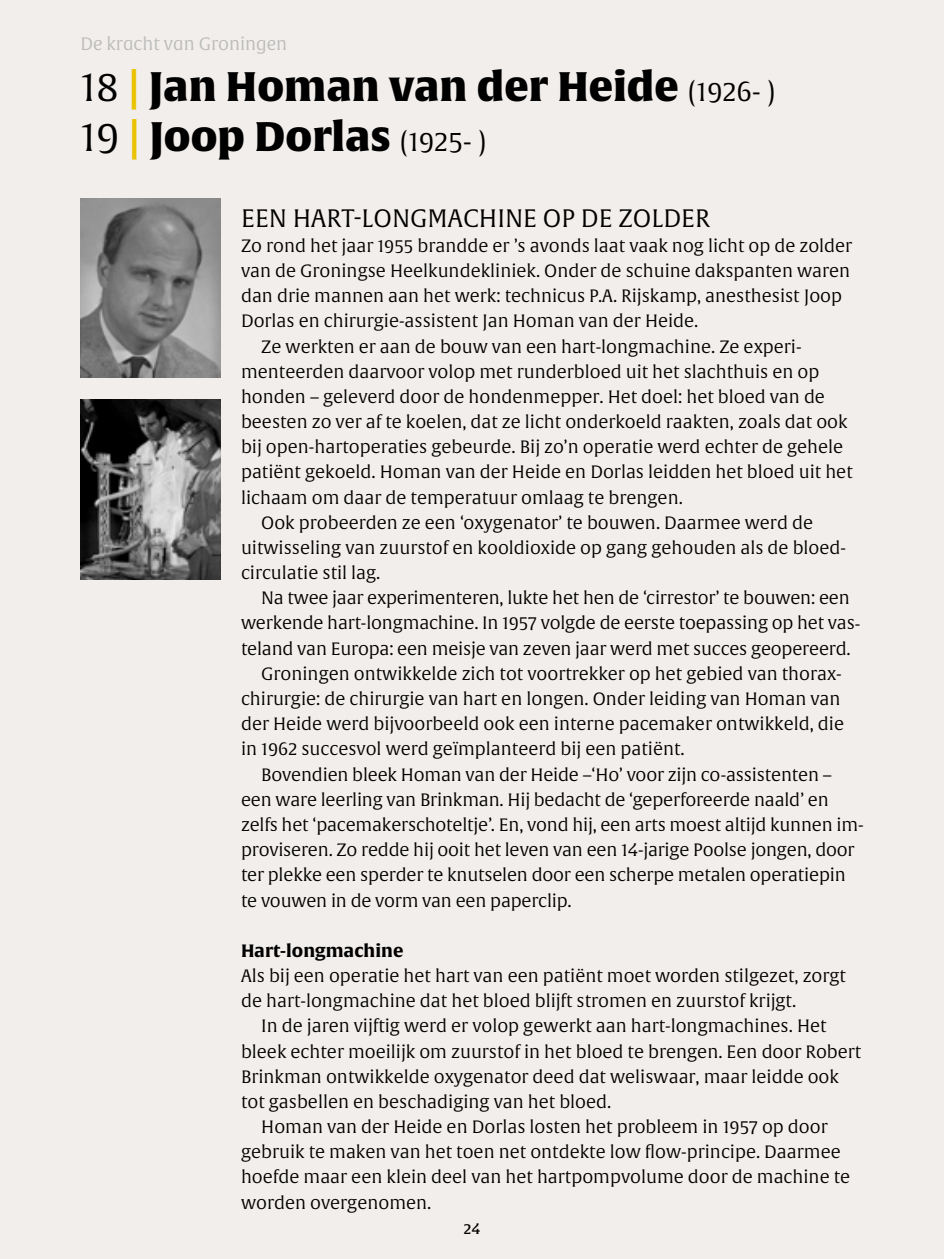
<style>
.page{position:relative;width:944px;height:1259px;background:#f2eeeb}
.page>*{position:absolute;margin:0;border:0;box-sizing:border-box;transform-origin:0 0}
.t1{font:40.5px/50.4px "Alverata Bl";color:#000}
.t2{font:24.75px "Alverata Lt";color:#000}
.t3{font:17.55px/25.2px "Alverata Lt";color:#000}
.t4{font:17.55px "Alverata Informal Lt";color:#babbbb}
.t5{font:700 17.55px "Alverata";color:#000}
.t6{font:14.62px "Alverata Informal Md";color:#000}
.s1{font-family:"Alverata Informal Lt"}
.s2{color:#eac300}
.s3{font-family:"Alverata Informal Lt";font-size:27px}
</style>
<div class="page">
<img style="left:80px;top:198px;width:141px;height:180px">
<img style="left:80px;top:400px;width:141px;height:179px">
<p class="t4" style="left:80px;top:34px;width:208px">De kracht van Groningen</p>
<h1 class="t1" style="left:80px;top:62px;width:696px"><span class="s1">18</span> <span class="s2">|</span> Jan Homan van der Heide <span class="s3">(1926- )<br></span><span class="s1">19</span> <span class="s2">|</span> Joop Dorlas <span class="s3">(1925- )</span></h1>
<h2 class="t2" style="left:241px;top:203px;width:471px">EEN HART-LONGMACHINE OP DE ZOLDER</h2>
<p class="t3" style="left:241px;top:233px;width:613px">Zo rond het jaar 1955 brandde er ’s avonds laat vaak nog licht op de zolder</p>
<p class="t3" style="left:241px;top:259px;width:611px">van de Groningse Heelkundekliniek. Onder de schuine dakspanten waren</p>
<p class="t3" style="left:241px;top:284px;width:603px">dan drie mannen aan het werk: technicus P.A. Rijskamp, anesthesist Joop</p>
<p class="t3" style="left:241px;top:309px;width:459px">Dorlas en chirurgie-assistent Jan Homan van der Heide.</p>
<p class="t3" style="left:261px;top:334px;width:542px">Ze werkten er aan de bouw van een hart-longmachine. Ze experi-</p>
<p class="t3" style="left:241px;top:359px;width:580px">menteerden daarvoor volop met runderbloed uit het slachthuis en op</p>
<p class="t3" style="left:241px;top:385px;width:585px">honden – geleverd door de hondenmepper. Het doel: het bloed van de</p>
<p class="t3" style="left:241px;top:410px;width:608px">beesten zo ver af te koelen, dat ze licht onderkoeld raakten, zoals dat ook</p>
<p class="t3" style="left:241px;top:435px;width:604px">bij open-hartoperaties gebeurde. Bij zo’n operatie werd echter de gehele</p>
<p class="t3" style="left:241px;top:460px;width:613px">patiënt gekoeld. Homan van der Heide en Dorlas leidden het bloed uit het</p>
<p class="t3" style="left:241px;top:485px;width:443px">lichaam om daar de temperatuur omlaag te brengen.</p>
<p class="t3" style="left:261px;top:510px;width:553px">Ook probeerden ze een ‘oxygenator’ te bouwen. Daarmee werd de</p>
<p class="t3" style="left:241px;top:536px;width:605px">uitwisseling van zuurstof en kooldioxide op gang gehouden als de bloed-</p>
<p class="t3" style="left:241px;top:561px;width:141px">circulatie stil lag.</p>
<p class="t3" style="left:261px;top:586px;width:590px">Na twee jaar experimenteren, lukte het hen de ‘cirrestor’ te bouwen: een</p>
<p class="t3" style="left:241px;top:611px;width:621px">werkende hart-longmachine. In 1957 volgde de eerste toepassing op het vas-</p>
<p class="t3" style="left:241px;top:636px;width:611px">teland van Europa: een meisje van zeven jaar werd met succes geopereerd.</p>
<p class="t3" style="left:261px;top:661px;width:582px">Groningen ontwikkelde zich tot voortrekker op het gebied van thorax-</p>
<p class="t3" style="left:241px;top:687px;width:601px">chirurgie: de chirurgie van hart en longen. Onder leiding van Homan van</p>
<p class="t3" style="left:241px;top:712px;width:604px">der Heide werd bijvoorbeeld ook een interne pacemaker ontwikkeld, die</p>
<p class="t3" style="left:241px;top:737px;width:445px">in 1962 succesvol werd geïmplanteerd bij een patiënt.</p>
<p class="t3" style="left:261px;top:762px;width:572px">Bovendien bleek Homan van der Heide –‘Ho’ voor zijn co-assistenten –</p>
<p class="t3" style="left:241px;top:787px;width:589px">een ware leerling van Brinkman. Hij bedacht de ‘geperforeerde naald’ en</p>
<p class="t3" style="left:241px;top:812px;width:624px">zelfs het ‘pacemakerschoteltje’. En, vond hij, een arts moest altijd kunnen im-</p>
<p class="t3" style="left:241px;top:838px;width:615px">proviseren. Zo redde hij ooit het leven van een 14-jarige Poolse jongen, door</p>
<p class="t3" style="left:241px;top:863px;width:606px">ter plekke een sperder te knutselen door een scherpe metalen operatiepin</p>
<p class="t3" style="left:241px;top:888px;width:332px">te vouwen in de vorm van een paperclip.</p>
<p class="t5" style="left:241px;top:939px;width:164px">Hart-longmachine</p>
<p class="t3" style="left:241px;top:963px;width:606px">Als bij een operatie het hart van een patiënt moet worden stilgezet, zorgt de hart-longmachine dat het bloed blijft stromen en zuurstof krijgt.</p>
<p class="t3" style="left:261px;top:1014px;width:567px">In de jaren vijftig werd er volop gewerkt aan hart-longmachines. Het</p>
<p class="t3" style="left:241px;top:1039px;width:622px">bleek echter moeilijk om zuurstof in het bloed te brengen. Een door Robert</p>
<p class="t3" style="left:241px;top:1064px;width:600px">Brinkman ontwikkelde oxygenator deed dat weliswaar, maar leidde ook</p>
<p class="t3" style="left:241px;top:1089px;width:372px">tot gasbellen en beschadiging van het bloed.</p>
<p class="t3" style="left:261px;top:1114px;width:568px">Homan van der Heide en Dorlas losten het probleem in 1957 op door</p>
<p class="t3" style="left:241px;top:1140px;width:601px">gebruik te maken van het toen net ontdekte low flow-principe. Daarmee</p>
<p class="t3" style="left:241px;top:1165px;width:611px">hoefde maar een klein deel van het hartpompvolume door de machine te</p>
<p class="t3" style="left:241px;top:1190px;width:192px">worden overgenomen.</p>
<p class="t6" style="left:464px;top:1219px;width:18px">24</p>
</div>
